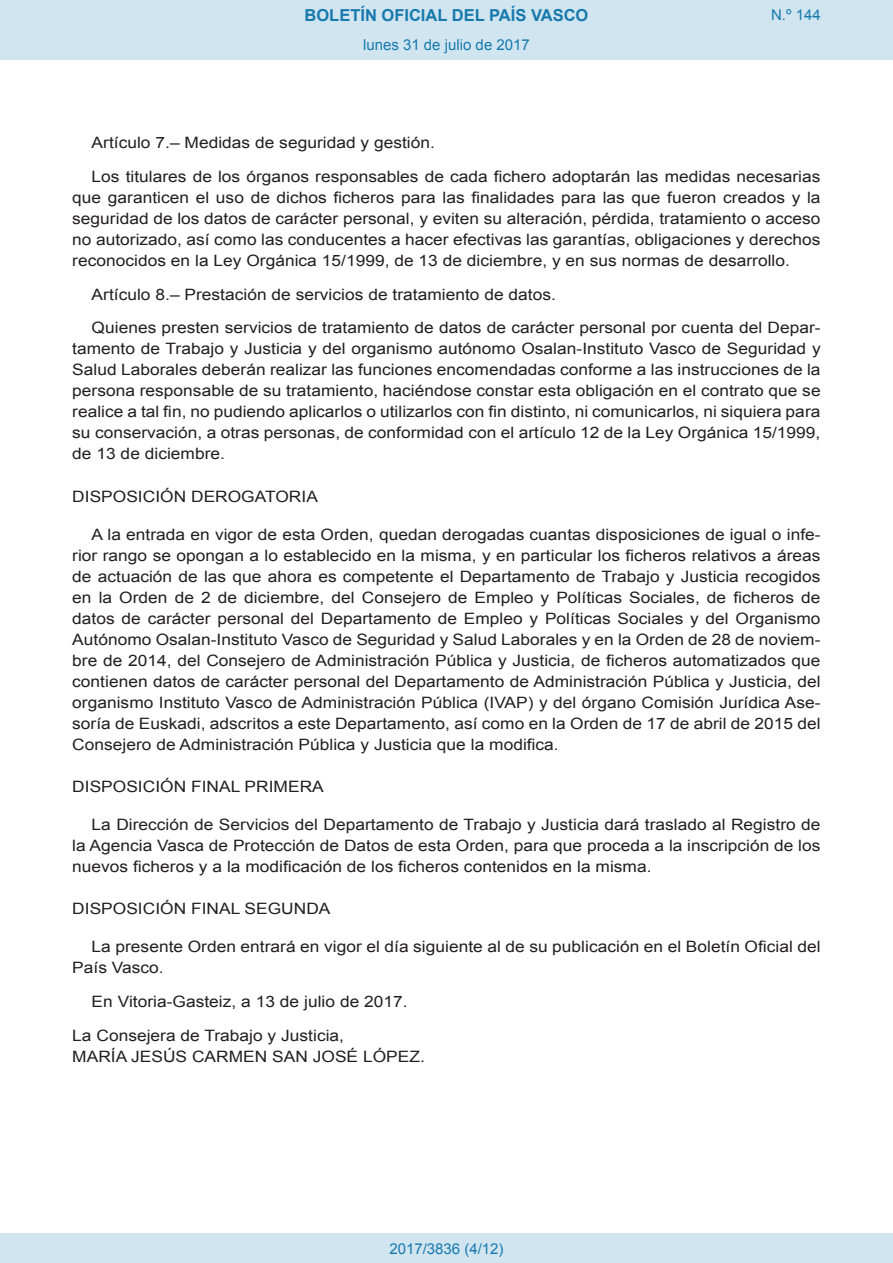
<style>
.page{position:relative;width:893px;height:1263px;background:#fff}
.page>*{position:absolute;margin:0;border:0;box-sizing:border-box;transform-origin:0 0}
.t1{font:700 16.5px "Arial";color:#1879ad}
.BOPVDetalle{font:15.6px/21px "Arial";color:#231f20;text-align:justify;scale:1.11 1}
.BOPVDisposicion{font:15.6px "Arial";color:#231f20;scale:1.11 1}
.BOPVFirmaLugFec{font:15.6px "Arial";color:#231f20;scale:1.11 1}
.BOPVFirmaPuesto{font:15.6px "Arial";color:#231f20;scale:1.11 1}
.BOPVFirmaNombre{font:15.6px "Arial";color:#231f20;scale:1.11 1}
.Paginacion_Centro{font:15px "Arial";color:#1879ad}
</style>
<div class="page">
<div style="left:0;top:0;width:893px;height:60px;background:#d0e5f0"></div>
<div style="left:0;top:1233px;width:893px;height:30px;background:#d0e5f0"></div>
<p class="t1" style="left:305px;top:4px;width:285px">BOLETÍN OFICIAL DEL PAÍS VASCO</p>
<p class="Paginacion_Centro" style="left:363px;top:35px;width:168px">lunes 31 de julio de 2017</p>
<p class="Paginacion_Centro" style="left:771px;top:5px;width:51px">N.º 144</p>
<p class="BOPVDetalle" style="left:92px;top:132px;width:311px">Artículo 7.– Medidas de seguridad y gestión.</p>
<p class="BOPVDetalle" style="left:72px;top:166px;width:676px;text-indent:19px">Los titulares de los órganos responsables de cada fichero adoptarán las medidas necesarias que garanticen el uso de dichos ficheros para las finalidades para las que fueron creados y la seguridad de los datos de carácter personal, y eviten su alteración, pérdida, tratamiento o acceso no autorizado, así como las conducentes a hacer efectivas las garantías, obligaciones y derechos reconocidos en la Ley Orgánica 15/1999, de 13 de diciembre, y en sus normas de desarrollo.</p>
<p class="BOPVDetalle" style="left:92px;top:284px;width:420px">Artículo 8.– Prestación de servicios de tratamiento de datos.</p>
<p class="BOPVDetalle" style="left:72px;top:318px;width:676px;text-indent:19px">Quienes presten servicios de tratamiento de datos de carácter personal por cuenta del Depar&shy;tamento de Trabajo y Justicia y del organismo autónomo Osalan-Instituto Vasco de Seguridad y Salud Laborales deberán realizar las funciones encomendadas conforme a las instrucciones de la persona responsable de su tratamiento, haciéndose constar esta obligación en el contrato que se realice a tal fin, no pudiendo aplicarlos o utilizarlos con fin distinto, ni comunicarlos, ni siquiera para su conservación, a otras personas, de conformidad con el artículo 12 de la Ley Orgánica 15/1999, de 13 de diciembre.</p>
<p class="BOPVDisposicion" style="left:72px;top:486px;width:223px">DISPOSICIÓN DEROGATORIA</p>
<p class="BOPVDetalle" style="left:72px;top:524px;width:676px;text-indent:19px">A la entrada en vigor de esta Orden, quedan derogadas cuantas disposiciones de igual o infe&shy;rior rango se opongan a lo establecido en la misma, y en particular los ficheros relativos a áreas de actuación de las que ahora es competente el Departamento de Trabajo y Justicia recogidos en la Orden de 2 de diciembre, del Consejero de Empleo y Políticas Sociales, de ficheros de datos de carácter personal del Departamento de Empleo y Políticas Sociales y del Organismo Autónomo Osalan-Instituto Vasco de Seguridad y Salud Laborales y en la Orden de 28 de noviem&shy;bre de 2014, del Consejero de Administración Pública y Justicia, de ficheros automatizados que contienen datos de carácter personal del Departamento de Administración Pública y Justicia, del organismo Instituto Vasco de Administración Pública (IVAP) y del órgano Comisión Jurídica Ase&shy;soría de Euskadi, adscritos a este Departamento, así como en la Orden de 17 de abril de 2015 del Consejero de Administración Pública y Justicia que la modifica.</p>
<p class="BOPVDisposicion" style="left:72px;top:776px;width:228px">DISPOSICIÓN FINAL PRIMERA</p>
<p class="BOPVDetalle" style="left:72px;top:814px;width:676px;text-indent:19px">La Dirección de Servicios del Departamento de Trabajo y Justicia dará traslado al Registro de la Agencia Vasca de Protección de Datos de esta Orden, para que proceda a la inscripción de los nuevos ficheros y a la modificación de los ficheros contenidos en la misma.</p>
<p class="BOPVDisposicion" style="left:72px;top:898px;width:234px">DISPOSICIÓN FINAL SEGUNDA</p>
<p class="BOPVDetalle" style="left:72px;top:936px;width:676px;text-indent:19px">La presente Orden entrará en vigor el día siguiente al de su publicación en el Boletín Oficial del<br>País Vasco.</p>
<p class="BOPVFirmaLugFec" style="left:92px;top:991px;width:286px">En Vitoria-Gasteiz, a 13 de julio de 2017.</p>
<p class="BOPVFirmaPuesto" style="left:72px;top:1025px;width:246px">La Consejera de Trabajo y Justicia,</p>
<p class="BOPVFirmaNombre" style="left:72px;top:1046px;width:319px">MARÍA JESÚS CARMEN SAN JOSÉ LÓPEZ.</p>
<p class="Paginacion_Centro" style="left:389px;top:1238px;width:116px">2017/3836 (4/12)</p>
</div>
